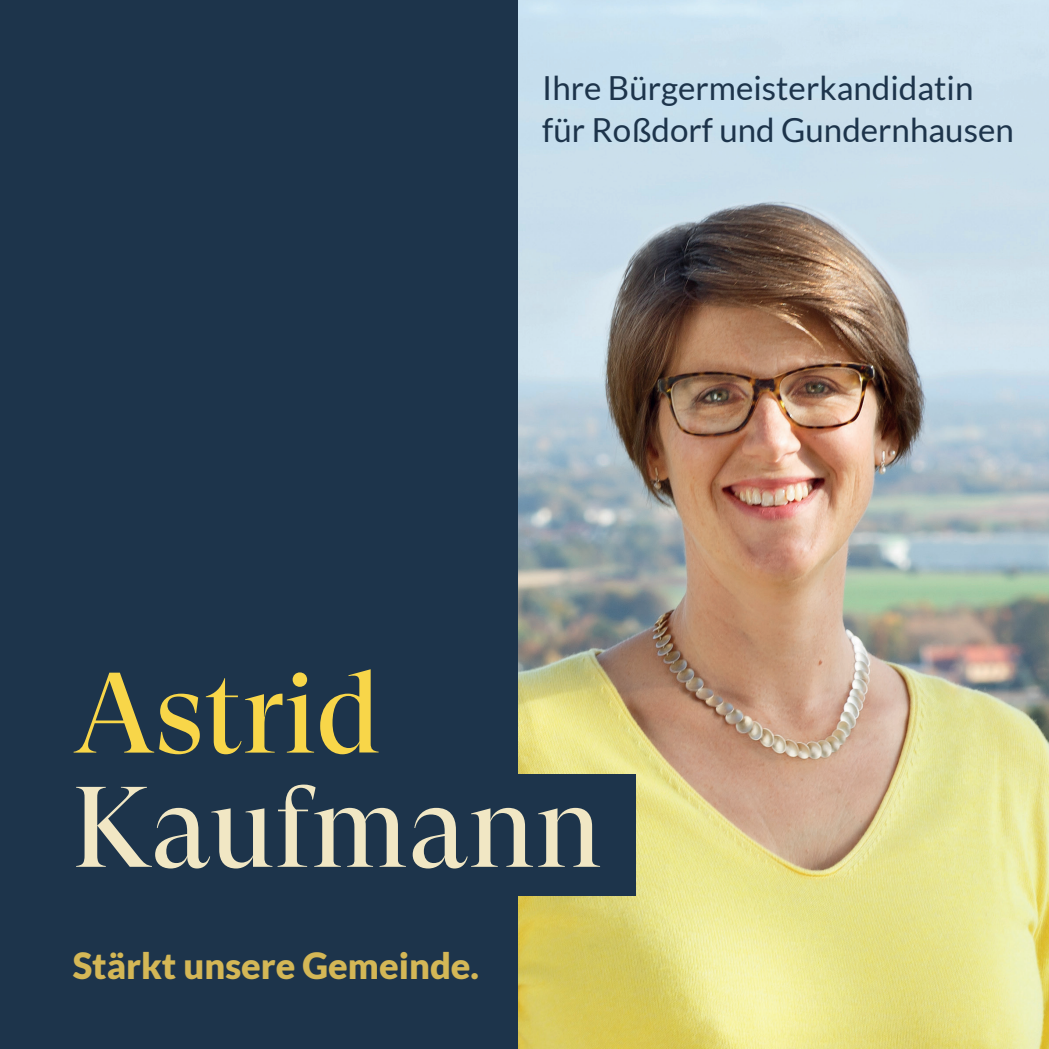
<style>
.page{position:relative;width:1049px;height:1049px;background:#1d344b}
.page>*{position:absolute;margin:0;border:0;box-sizing:border-box;transform-origin:0 0}
.t1{font:114.25px/114.2px "GT Super Ds Trial";color:#f1e7c4}
.t2{font:900 36.25px "Lato";color:#d4b756}
.t3{font:33.25px "Lato";color:#1d344b}
.s1{color:#f8d649}
</style>
<div class="page">
<img style="left:518px;top:0;width:531px;height:1049px">
<div style="left:43px;top:774px;width:593px;height:122px;background:#1d344b"></div>
<p class="t3" style="left:542px;top:69px;width:433px">Ihre Bürgermeisterkandidatin</p>
<p class="t3" style="left:542px;top:112px;width:473px">für Roßdorf und Gundernhausen</p>
<p class="t1" style="left:73px;top:666px;width:531px"><span class="s1">Astrid<br></span>Kaufmann</p>
<p class="t2" style="left:73px;top:944px;width:408px">Stärkt unsere Gemeinde.</p>
</div>
